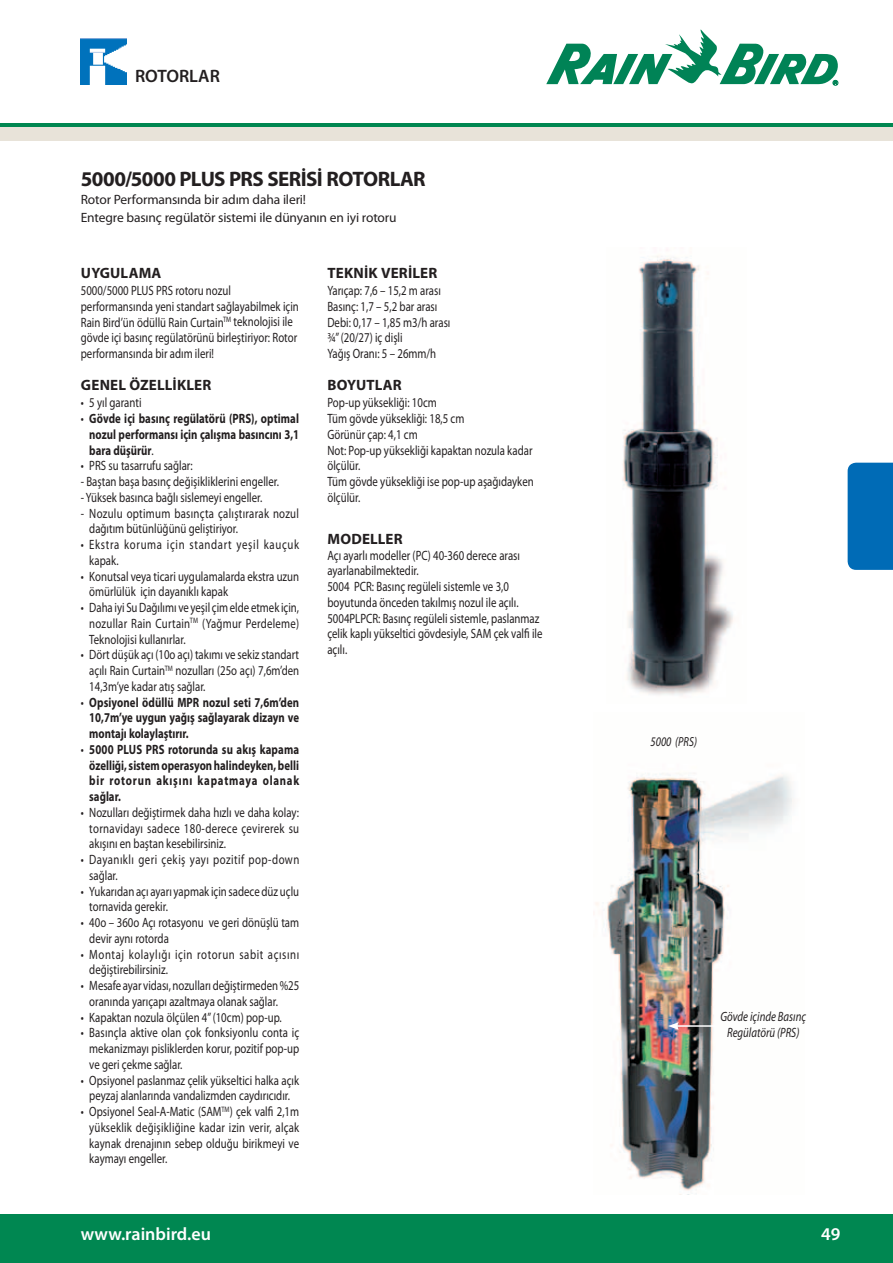
<style>
.page{position:relative;width:893px;height:1263px;background:#fff}
.page>*{position:absolute;margin:0;border:0;box-sizing:border-box;transform-origin:0 0}
.t1{font:700 21px "Myriad Pro";letter-spacing:-.03em;color:#231f20}
.t2{font:600 18px "Myriad Pro";color:#fff}
.t3{font:600 18px "Myriad Pro";color:#231f20}
.t4{font:700 15px "Myriad Pro";letter-spacing:.01em;color:#231f20}
.t5{font:13.5px/15.8px "Myriad Pro";color:#231f20;scale:.8 1}
.t6{font:700 13.5px/15.8px "Myriad Pro";color:#231f20;text-align:justify;scale:.8 1}
.t7{font:13.5px/18px "Myriad Pro";color:#231f20}
.t8{font:13.5px/15.8px "Myriad Pro";letter-spacing:.025em;color:#231f20;scale:.8 1}
.t9{font:13.5px/15.8px "Myriad Pro";letter-spacing:.05em;color:#231f20;scale:.8 1}
.t10{font:13.5px/15.8px "Myriad Pro";letter-spacing:.04em;color:#231f20;scale:.8 1}
.t11{font:13.5px/15.8px "Myriad Pro";letter-spacing:.06em;color:#231f20;scale:.8 1}
.t12{font:italic 13.5px/15.8px "Myriad Pro";color:#231f20;text-align:center;scale:.8 1}
.t13{font:italic 13.2px "Myriad Pro";color:#231f20;scale:.8 1}
.s1{font-weight:400}
</style>
<div class="page">
<img style="left:81px;top:38px;width:46px;height:47px">
<svg style="left:546px;top:29px;width:292px;height:57px"></svg>
<div style="left:0;top:123px;width:893px;height:5px;background:#008751"></div>
<div style="left:0;top:127px;width:893px;height:14px;background:#e8e3d9"></div>
<div style="left:0;top:1215px;width:893px;height:48px;background:#008751"></div>
<div style="left:848px;top:463px;width:45px;height:107px;background:#006bb6"></div>
<img style="left:595px;top:773px;width:198px;height:422px">
<hr style="left:676px;top:1025px;width:43px;height:2px;background:#fff">
<svg style="left:668px;top:1022px;width:11px;height:8px"></svg>
<img style="left:622px;top:255px;width:111px;height:440px">
<h2 class="t3" style="left:135px;top:65px;width:86px">ROTORLAR</h2>
<h1 class="t1" style="left:81px;top:165px;width:346px">5000/5000 PLUS PRS SERİSİ ROTORLAR</h1>
<p class="t7" style="left:81px;top:190px;width:317px">Rotor Performansında bir adım daha ileri!<br>Entegre basınç regülatör sistemi ile dünyanın en iyi rotoru</p>
<p class="t4" style="left:81px;top:263px;width:82px">UYGULAMA</p>
<p class="t5" style="left:81px;top:282px;width:274px">5000/5000 PLUS PRS rotoru nozul performansında yeni standart sağlayabilmek için Rain Bird’ün ödüllü Rain Curtain<sup>TM</sup> teknolojisi ile gövde içi basınç regülatörünü birleştiriyor: Rotor performansında bir adım ileri!</p>
<p class="t4" style="left:81px;top:375px;width:132px">GENEL ÖZELLİKLER</p>
<p class="t5" style="left:81px;top:395px;width:77px">• 5 yıl garanti</p>
<p class="t6" style="left:89px;top:410px;width:264px;text-indent:-8px"><span class="s1">•</span> Gövde içi basınç regülatörü (PRS), optimal nozul performansı için çalışma basıncını 3,1 bara düşürür<span class="s1">.</span></p>
<p class="t5" style="left:81px;top:458px;width:142px">• PRS su tasarrufu sağlar:</p>
<p class="t5" style="left:81px;top:473px;width:249px">- Baştan başa basınç değişikliklerini engeller.</p>
<p class="t5" style="left:81px;top:489px;width:228px">- Yüksek basınca bağlı sislemeyi engeller.</p>
<p class="t8" style="left:89px;top:505px;width:264px;text-indent:-8px">- Nozulu optimum basınçta çalıştırarak nozul dağıtım bütünlüğünü geliştiriyor.</p>
<p class="t11" style="left:89px;top:536px;width:264px;text-indent:-8px">• Ekstra koruma için standart yeşil kauçuk kapak.</p>
<p class="t5" style="left:89px;top:568px;width:264px;text-indent:-8px">• Konutsal veya ticari uygulamalarda ekstra uzun ömürlülük için dayanıklı kapak</p>
<p class="t5" style="left:89px;top:599px;width:264px;text-align:justify;text-indent:-8px">• Daha iyi Su Dağılımı ve yeşil çim elde etmek için, nozullar Rain Curtain<sup>TM</sup> (Yağmur Perdeleme)<br>Teknolojisi kullanırlar.</p>
<p class="t5" style="left:89px;top:647px;width:264px;text-align:justify;text-indent:-8px">• Dört düşük açı (10o açı) takımı ve sekiz standart açılı Rain Curtain<sup>TM</sup> nozulları (25o açı) 7,6m’den 14,3m’ye kadar atış sağlar.</p>
<p class="t6" style="left:89px;top:694px;width:264px;text-indent:-8px"><span class="s1">•</span> Opsiyonel ödüllü MPR nozul seti 7,6m’den 10,7m’ye uygun yağış sağlayarak dizayn ve montajı kolaylaştırır.</p>
<p class="t6" style="left:89px;top:741px;width:264px;text-indent:-8px"><span class="s1">•</span> 5000 PLUS PRS rotorunda su akış kapama özelliği, sistem operasyon halindeyken, belli bir rotorun akışını kapatmaya olanak sağlar.</p>
<p class="t5" style="left:89px;top:804px;width:264px;text-align:justify;text-indent:-8px">• Nozulları değiştirmek daha hızlı ve daha kolay: tornavidayı sadece 180-derece çevirerek su akışını en baştan kesebilirsiniz.</p>
<p class="t10" style="left:89px;top:851px;width:264px;text-indent:-8px">• Dayanıklı geri çekiş yayı pozitif pop-down sağlar.</p>
<p class="t5" style="left:89px;top:883px;width:264px;text-indent:-8px">• Yukarıdan açı ayarı yapmak için sadece düz uçlu tornavida gerekir.</p>
<p class="t5" style="left:89px;top:914px;width:264px;text-indent:-8px">• 40o – 360o Açı rotasyonu ve geri dönüşlü tam devir aynı rotorda</p>
<p class="t9" style="left:89px;top:946px;width:264px;text-indent:-8px">• Montaj kolaylığı için rotorun sabit açısını değiştirebilirsiniz.</p>
<p class="t5" style="left:89px;top:977px;width:264px;text-indent:-8px">• Mesafe ayar vidası, nozulları değiştirmeden %25 oranında yarıçapı azaltmaya olanak sağlar.</p>
<p class="t5" style="left:81px;top:1009px;width:253px">• Kapaktan nozula ölçülen 4” (10cm) pop-up.</p>
<p class="t5" style="left:89px;top:1025px;width:264px;text-align:justify;text-indent:-8px">• Basınçla aktive olan çok fonksiyonlu conta iç mekanizmayı pisliklerden korur, pozitif pop-up ve geri çekme sağlar.</p>
<p class="t5" style="left:81px;top:1072px;width:274px;text-align:center">• Opsiyonel paslanmaz çelik yükseltici halka açık peyzaj alanlarında vandalizmden caydırıcıdır.</p>
<p class="t5" style="left:89px;top:1103px;width:264px;text-align:justify;text-indent:-8px">• Opsiyonel Seal-A-Matic (SAM<sup>TM</sup>) çek valfi 2,1m yükseklik değişikliğine kadar izin verir, alçak kaynak drenajının sebep olduğu birikmeyi ve kaymayı engeller.</p>
<h2 class="t2" style="left:81px;top:1223px;width:132px">www.rainbird.eu</h2>
<p class="t4" style="left:328px;top:263px;width:111px">TEKNİK VERİLER</p>
<p class="t5" style="left:327px;top:282px;width:155px">Yarıçap: 7,6 – 15,2 m arası<br>Basınç: 1,7 – 5,2 bar arası<br>Debi: 0,17 – 1,85 m3/h arası ¾” (20/27) iç dişli<br>Yağış Oranı: 5 – 26mm/h</p>
<p class="t4" style="left:328px;top:375px;width:76px">BOYUTLAR</p>
<p class="t5" style="left:327px;top:395px;width:259px">Pop-up yüksekliği: 10cm<br>Tüm gövde yüksekliği: 18,5 cm<br>Görünür çap: 4,1 cm<br>Not: Pop-up yüksekliği kapaktan nozula kadar ölçülür.<br>Tüm gövde yüksekliği ise pop-up aşağıdayken ölçülür.</p>
<p class="t4" style="left:328px;top:529px;width:77px">MODELLER</p>
<p class="t5" style="left:327px;top:547px;width:270px">Açı ayarlı modeller (PC) 40-360 derece arası ayarlanabilmektedir.<br>5004 PCR: Basınç regüleli sistemle ve 3,0 boyutunda önceden takılmış nozul ile açılı.<br>5004PLPCR: Basınç regüleli sistemle, paslanmaz çelik kaplı yükseltici gövdesiyle, SAM çek valfi ile açılı.</p>
<p class="t13" style="left:651px;top:733px;width:59px">5000 (PRS)</p>
<p class="t12" style="left:720px;top:1008px;width:108px">Gövde içinde Basınç<br>Regülatörü (PRS)</p>
<h2 class="t2" style="left:821px;top:1223px;width:21px">49</h2>
</div>
